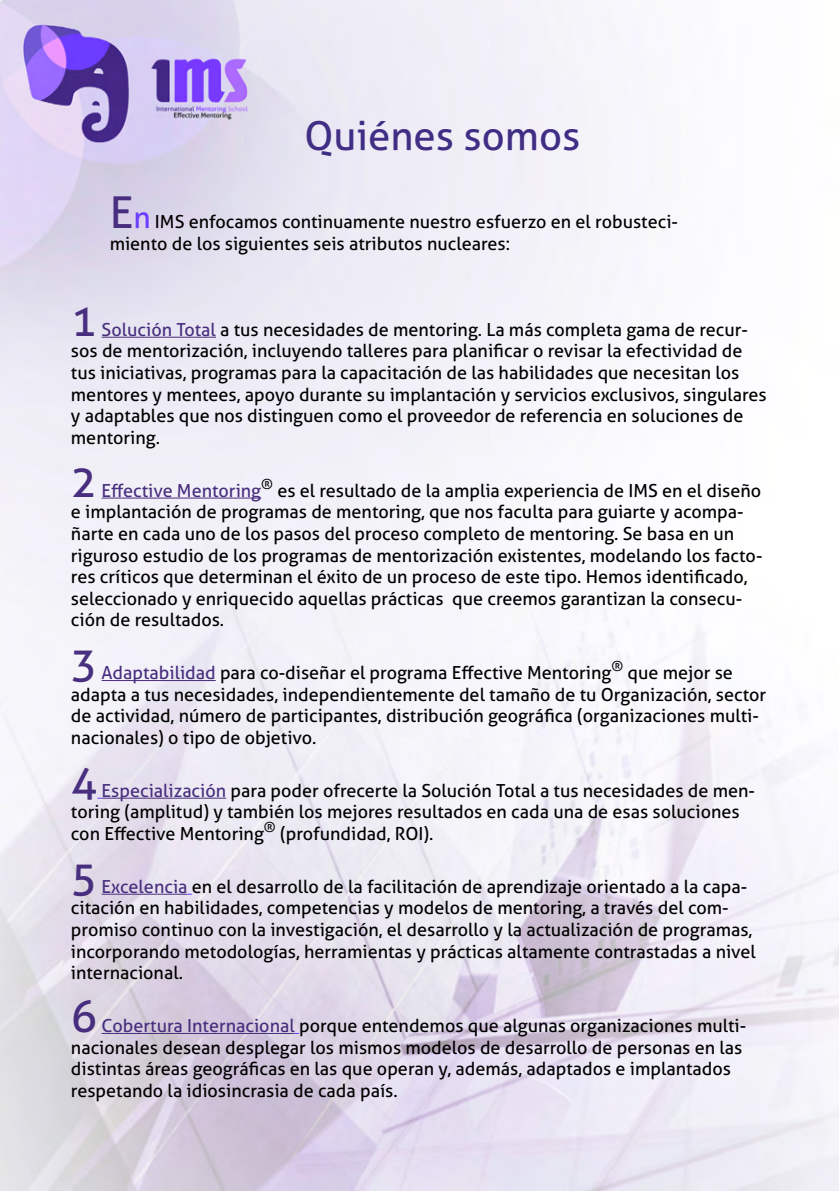
<style>
.page{position:relative;width:840px;height:1191px;background:#fff}
.page>*{position:absolute;margin:0;border:0;box-sizing:border-box;transform-origin:0 0}
.t1{font:44px "Aller";color:#482e7e}
.t2{font:40px "Aller";color:#402e85}
.t3{font:18px/21.6px "Aller";color:#000}
.s1{font-size:44px;color:#482e7e}
.s2{font-size:30px;color:#6b3dff}
.s3{color:#482e7e}
</style>
<div class="page">
<img style="left:0;top:1px;width:837px;height:1190px">
<hr style="left:102px;top:337px;width:114px;height:1px;background:#482e7e">
<hr style="left:102px;top:497px;width:159px;height:1px;background:#482e7e">
<hr style="left:102px;top:680px;width:114px;height:1px;background:#482e7e">
<hr style="left:102px;top:797px;width:124px;height:1px;background:#482e7e">
<hr style="left:102px;top:893px;width:85px;height:1px;background:#482e7e">
<hr style="left:102px;top:1033px;width:192px;height:1px;background:#482e7e">
<h2 class="t2" style="left:304px;top:112px;width:277px">Quiénes somos</h2>
<p class="t3" style="left:110px;top:211px;width:569px"><span class="s1">E</span><span class="s2">n</span> IMS enfocamos continuamente nuestro esfuerzo en el robusteci&shy;miento de los siguientes seis atributos nucleares:</p>
<h1 class="t1" style="left:71px;top:293px;width:28px">1</h1>
<p class="t3" style="left:71px;top:319px;width:697px;text-indent:31px"><span class="s3">Solución Total</span> a tus necesidades de mentoring. La más completa gama de recur&shy;sos de mentorización, incluyendo talleres para planificar o revisar la efectividad de tus iniciativas, programas para la capacitación de las habilidades que necesitan los mentores y mentees, apoyo durante su implantación y servicios exclusivos, singulares y adaptables que nos distinguen como el proveedor de referencia en soluciones de mentoring.</p>
<h1 class="t1" style="left:71px;top:454px;width:28px">2</h1>
<p class="t3" style="left:71px;top:479px;width:692px;text-indent:31px"><span class="s3">Effective Mentoring</span><sup>®</sup> es el resultado de la amplia experiencia de IMS en el diseño e implantación de programas de mentoring, que nos faculta para guiarte y acompa&shy;ñarte en cada uno de los pasos del proceso completo de mentoring. Se basa en un riguroso estudio de los programas de mentorización existentes, modelando los facto&shy;res críticos que determinan el éxito de un proceso de este tipo. Hemos identificado, seleccionado y enriquecido aquellas prácticas que creemos garantizan la consecu&shy;ción de resultados.</p>
<h1 class="t1" style="left:71px;top:637px;width:28px">3</h1>
<p class="t3" style="left:71px;top:662px;width:696px;text-indent:31px"><span class="s3">Adaptabilidad</span> para co-diseñar el programa Effective Mentoring<sup>®</sup> que mejor se adapta a tus necesidades, independientemente del tamaño de tu Organización, sector de actividad, número de participantes, distribución geográfica (organizaciones multi&shy;nacionales) o tipo de objetivo.</p>
<h1 class="t1" style="left:71px;top:754px;width:28px">4</h1>
<p class="t3" style="left:71px;top:779px;width:685px;text-indent:31px"><span class="s3">Especialización</span> para poder ofrecerte la Solución Total a tus necesidades de men&shy;toring (amplitud) y también los mejores resultados en cada una de esas soluciones con Effective Mentoring<sup>®</sup> (profundidad, ROI).</p>
<h1 class="t1" style="left:71px;top:850px;width:28px">5</h1>
<p class="t3" style="left:71px;top:875px;width:686px;text-indent:31px"><span class="s3">Excelencia</span> en el desarrollo de la facilitación de aprendizaje orientado a la capa&shy;citación en habilidades, competencias y modelos de mentoring, a través del com&shy;promiso continuo con la investigación, el desarrollo y la actualización de programas, incorporando metodologías, herramientas y prácticas altamente contrastadas a nivel internacional.</p>
<h1 class="t1" style="left:71px;top:989px;width:28px">6</h1>
<p class="t3" style="left:71px;top:1015px;width:676px;text-indent:31px"><span class="s3">Cobertura Internacional</span> porque entendemos que algunas organizaciones multi&shy;nacionales desean desplegar los mismos modelos de desarrollo de personas en las distintas áreas geográficas en las que operan y, además, adaptados e implantados respetando la idiosincrasia de cada país.</p>
</div>
